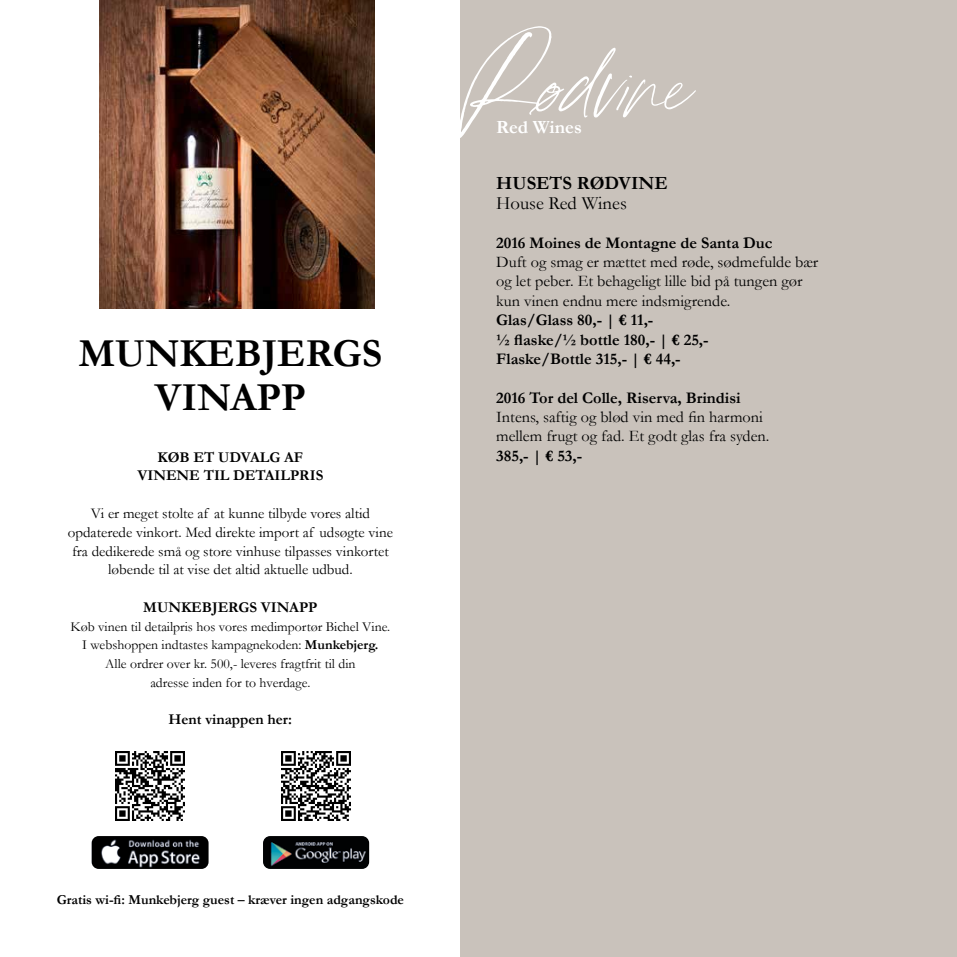
<style>
.page{position:relative;width:957px;height:957px;background:#fff}
.page>*{position:absolute;margin:0;border:0;box-sizing:border-box;transform-origin:0 0}
.t1{font:87.5px "Jouleset Jaques Hand";color:#fff}
.t2{font:700 40px/43.8px "Garamond";color:#000;text-align:center}
.t3{font:700 18.75px "Garamond";color:#000}
.t4{font:18.75px "Garamond";color:#000}
.t5{font:700 18.75px "Garamond";color:#fff}
.t6{font:16.25px/19.4px "Garamond";color:#000}
.t7{font:700 16.25px/19.4px "Garamond";color:#000}
.t8{font:15px/18.8px "Garamond";color:#000;text-align:center}
.t9{font:700 15px/18.8px "Garamond";color:#000;text-align:center}
.t10{font:13.75px/18.8px "Garamond";color:#000;text-align:center}
.t11{font:700 13.75px "Garamond";color:#000}
.s1{font-weight:700}
</style>
<div class="page">
<div style="left:461px;top:0;width:496px;height:957px;background:#c9c2bb"></div>
<img style="left:92px;top:836px;width:117px;height:33px">
<img style="left:115px;top:751px;width:70px;height:69px">
<img style="left:281px;top:751px;width:70px;height:69px">
<img style="left:263px;top:836px;width:106px;height:33px">
<img style="left:99px;top:0;width:275px;height:308px">
<h2 class="t2" style="left:79px;top:332px;width:305px">MUNKEBJERGS<br>VINAPP</h2>
<p class="t9" style="left:137px;top:448px;width:187px">KØB ET UDVALG AF<br>VINENE TIL DETAILPRIS</p>
<p class="t8" style="left:68px;top:503px;width:327px">Vi er meget stolte af at kunne tilbyde vores altid opdaterede vinkort. Med direkte import af udsøgte vine fra dedikerede små og store vinhuse tilpasses vinkortet løbende til at vise det altid aktuelle udbud.</p>
<p class="t9" style="left:143px;top:598px;width:176px">MUNKEBJERGS VINAPP</p>
<p class="t10" style="left:70px;top:616px;width:321px">Køb vinen til detailpris hos vores medimportør Bichel Vine.<br>I webshoppen indtastes kampagnekoden: <span class="s1">Munkebjerg.<br></span>Alle ordrer over kr. 500,- leveres fragtfrit til din<br>adresse inden for to hverdage.</p>
<p class="t9" style="left:169px;top:710px;width:125px">Hent vinappen her:</p>
<h1 class="t1" style="left:457px;top:26px;width:256px">Rødvine</h1>
<p class="t5" style="left:496px;top:114px;width:87px">Red Wines</p>
<p class="t3" style="left:496px;top:171px;width:173px">HUSETS RØDVINE</p>
<p class="t4" style="left:496px;top:190px;width:132px">House Red Wines</p>
<p class="t7" style="left:496px;top:233px;width:278px">2016 Moines de Montagne de Santa Duc</p>
<p class="t6" style="left:496px;top:252px;width:324px">Duft og smag er mættet med røde, sødmefulde bær og let peber. Et behageligt lille bid på tungen gør kun vinen endnu mere indsmigrende.</p>
<p class="t7" style="left:496px;top:310px;width:214px">Glas/Glass 80,- | € 11,-<br>½ flaske/½ bottle 180,- | € 25,-<br>Flaske/Bottle 315,- | € 44,-</p>
<p class="t7" style="left:496px;top:388px;width:246px">2016 Tor del Colle, Riserva, Brindisi</p>
<p class="t6" style="left:496px;top:407px;width:275px">Intens, saftig og blød vin med fin harmoni mellem frugt og fad. Et godt glas fra syden.</p>
<p class="t7" style="left:496px;top:446px;width:87px">385,- | € 53,-</p>
<p class="t11" style="left:57px;top:890px;width:349px">Gratis wi-fi: Munkebjerg guest – kræver ingen adgangskode</p>
</div>
